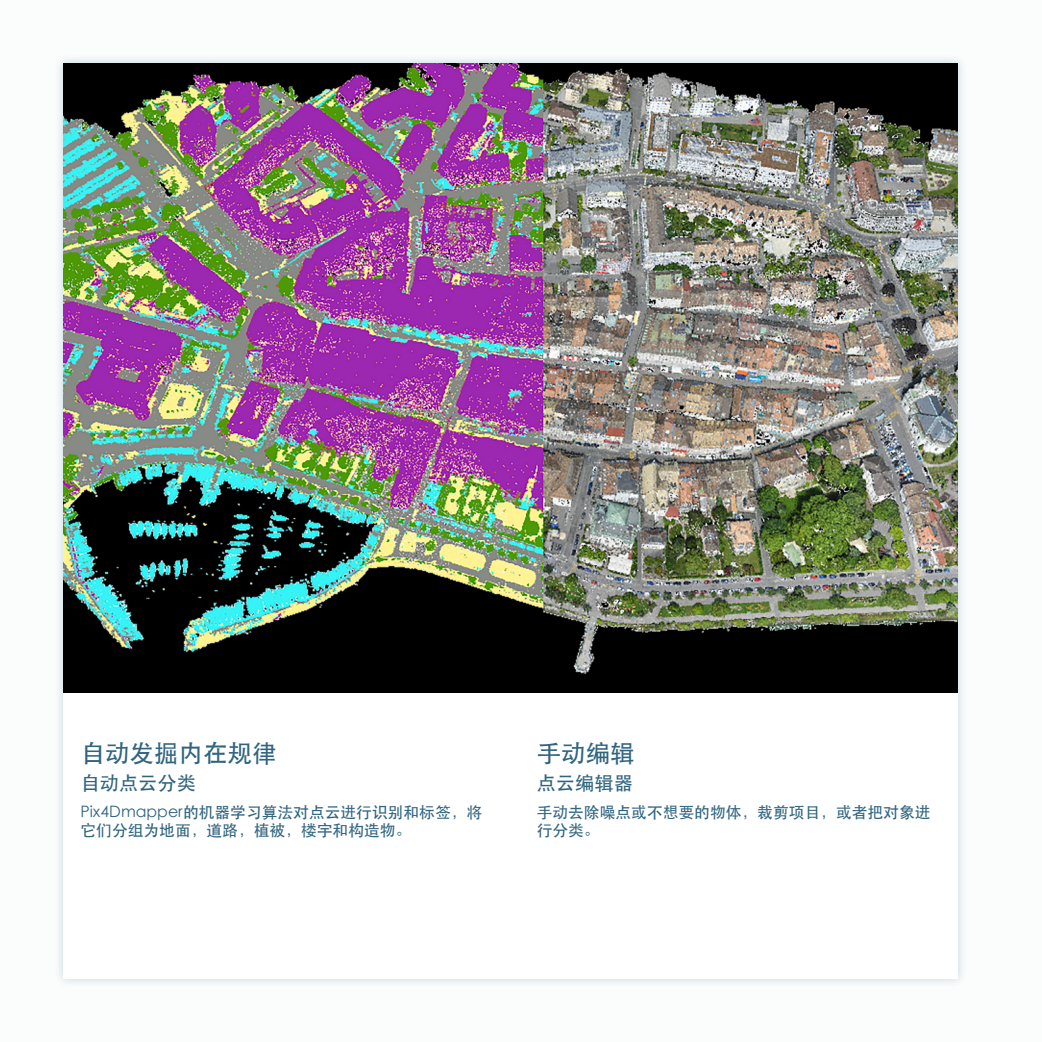
<style>
.page{position:relative;width:1042px;height:1042px;background:#fbfcfc}
.page>*{position:absolute;margin:0;border:0;box-sizing:border-box;transform-origin:0 0}
.t1{font:24.5px "ST Heiti";color:#30647f}
.t2{font:19.25px "ST Heiti";color:#30647f}
.t3{font:15.75px/17.5px "ST Heiti";color:#30647f}
</style>
<div class="page">
<div style="left:53px;top:53px;width:915px;height:935px;background:#30647f;opacity:.25"></div>
<div style="left:63px;top:63px;width:895px;height:916px;background:#fff"></div>
<img style="left:63px;top:63px;width:895px;height:629px">
<p class="t1" style="left:80px;top:741px;width:197px">自动发掘内在规律</p>
<p class="t2" style="left:80px;top:773px;width:117px">自动点云分类</p>
<p class="t3" style="left:80px;top:804px;width:403px">Pix4Dmapper的机器学习算法对点云进行识别和标签，将它们分组为地面，道路，植被，楼宇和构造物。</p>
<p class="t1" style="left:537px;top:741px;width:99px">手动编辑</p>
<p class="t2" style="left:537px;top:773px;width:98px">点云编辑器</p>
<p class="t3" style="left:537px;top:804px;width:395px">手动去除噪点或不想要的物体，裁剪项目，或者把对象进行分类。</p>
</div>
